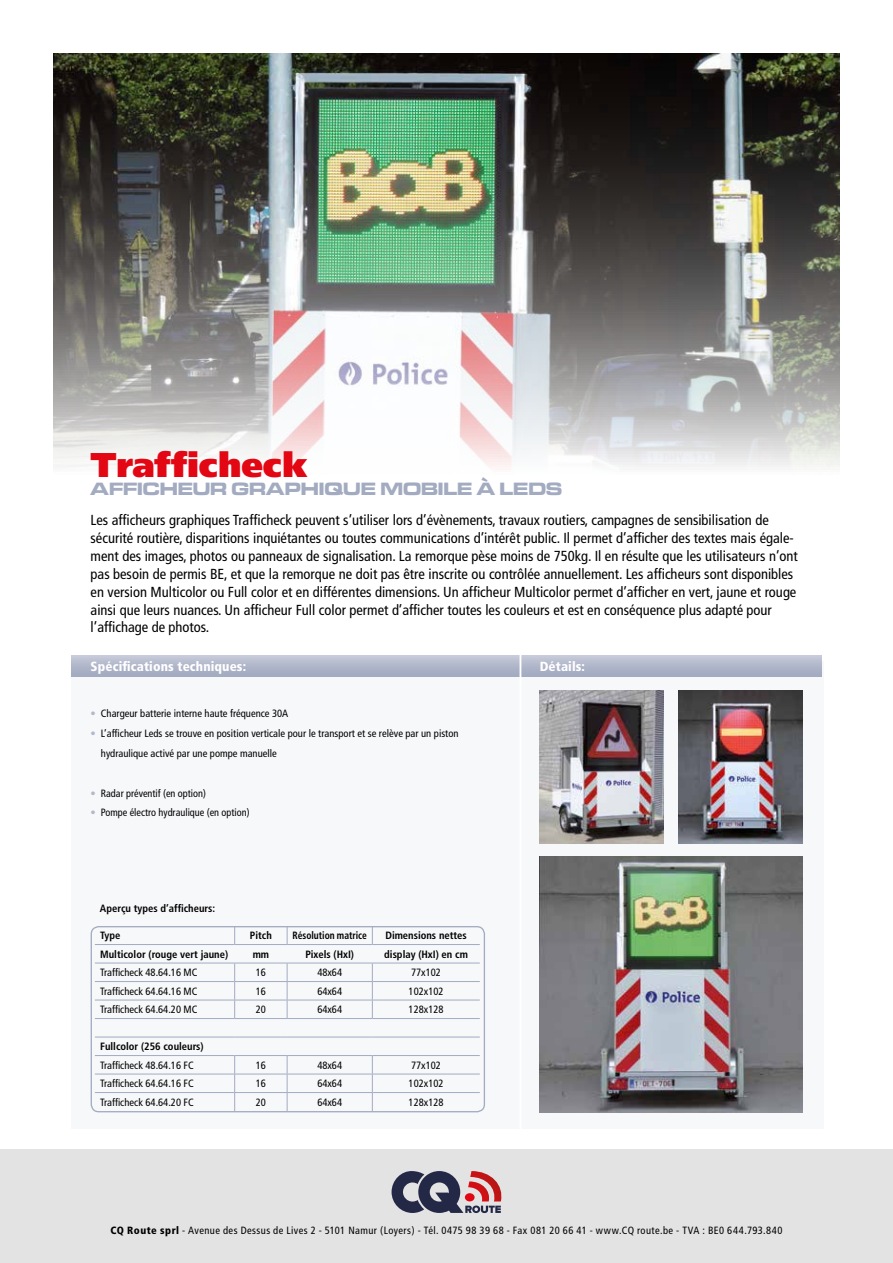
<style>
.page{position:relative;width:893px;height:1263px;background:#fff}
.page>*{position:absolute;margin:0;border:0;box-sizing:border-box;transform-origin:0 0}
.t1{font:900 34.35px "Frutiger";letter-spacing:-.005em;color:#e30613}
.t2{font:18.45px "Microgramma D Bold Exte";color:#a3abc1}
.t3{font:condensed 14.55px/17.9px "Frutiger";color:#000}
.t4{font:900 condensed 13.2px "Frutiger";letter-spacing:.01em;color:#fff}
.t5{font:condensed 10.5px/19.8px "Frutiger";color:#000}
.t6{font:700 condensed 10.5px "Frutiger";color:#000}
.t7{font:condensed 10.5px "Frutiger";letter-spacing:.04em;color:#000}
.t8{font:700 condensed 10.5px "Frutiger";color:#000;scale:.9 1}
.s1{color:#b2b8cb}
.s2{font-weight:900}
</style>
<div class="page">
<img style="left:53px;top:53px;width:787px;height:414px">
<div style="left:75px;top:661px;width:749px;height:467px;background:#f7f8fa"></div>
<div style="left:72px;top:655px;width:749px;height:22px;background:linear-gradient(to bottom,#c5c9d8,#a1a9c0)"></div>
<hr style="left:519px;top:649px;width:2px;height:488px;background:#fff">
<img style="left:540px;top:690px;width:123px;height:154px">
<img style="left:679px;top:690px;width:123px;height:154px">
<img style="left:540px;top:857px;width:262px;height:255px">
<svg style="left:234px;top:928px;width:1px;height:16px"></svg>
<svg style="left:287px;top:928px;width:1px;height:16px"></svg>
<svg style="left:372px;top:928px;width:1px;height:16px"></svg>
<hr style="left:95px;top:981px;width:140px;height:1px;background:#a3abc1">
<hr style="left:235px;top:981px;width:52px;height:1px;background:#a3abc1">
<hr style="left:287px;top:981px;width:85px;height:1px;background:#a3abc1">
<hr style="left:372px;top:981px;width:108px;height:1px;background:#a3abc1">
<hr style="left:95px;top:1000px;width:140px;height:1px;background:#a3abc1">
<hr style="left:235px;top:1000px;width:52px;height:1px;background:#a3abc1">
<svg style="left:234px;top:964px;width:1px;height:54px"></svg>
<hr style="left:287px;top:1000px;width:85px;height:1px;background:#a3abc1">
<svg style="left:287px;top:964px;width:1px;height:54px"></svg>
<hr style="left:372px;top:1000px;width:108px;height:1px;background:#a3abc1">
<svg style="left:372px;top:964px;width:1px;height:54px"></svg>
<hr style="left:95px;top:1074px;width:140px;height:1px;background:#a3abc1">
<hr style="left:235px;top:1074px;width:52px;height:1px;background:#a3abc1">
<hr style="left:287px;top:1074px;width:85px;height:1px;background:#a3abc1">
<hr style="left:372px;top:1074px;width:108px;height:1px;background:#a3abc1">
<hr style="left:95px;top:1092px;width:140px;height:1px;background:#a3abc1">
<hr style="left:235px;top:1092px;width:52px;height:1px;background:#a3abc1">
<svg style="left:234px;top:1056px;width:1px;height:54px"></svg>
<hr style="left:287px;top:1092px;width:85px;height:1px;background:#a3abc1">
<svg style="left:287px;top:1056px;width:1px;height:54px"></svg>
<hr style="left:372px;top:1092px;width:108px;height:1px;background:#a3abc1">
<svg style="left:372px;top:1056px;width:1px;height:54px"></svg>
<hr style="left:95px;top:1018px;width:140px;height:1px;background:#a3abc1">
<hr style="left:235px;top:1018px;width:52px;height:1px;background:#a3abc1">
<hr style="left:287px;top:1018px;width:85px;height:1px;background:#a3abc1">
<hr style="left:372px;top:1018px;width:108px;height:1px;background:#a3abc1">
<hr style="left:95px;top:1037px;width:140px;height:1px;background:#a3abc1">
<hr style="left:235px;top:1037px;width:52px;height:1px;background:#a3abc1">
<hr style="left:287px;top:1037px;width:85px;height:1px;background:#a3abc1">
<hr style="left:372px;top:1037px;width:108px;height:1px;background:#a3abc1">
<hr style="left:95px;top:1055px;width:140px;height:1px;background:#a3abc1">
<hr style="left:235px;top:1055px;width:52px;height:1px;background:#a3abc1">
<hr style="left:287px;top:1055px;width:85px;height:1px;background:#a3abc1">
<hr style="left:372px;top:1055px;width:108px;height:1px;background:#a3abc1">
<hr style="left:95px;top:944px;width:140px;height:1px;background:#a3abc1">
<hr style="left:235px;top:944px;width:52px;height:1px;background:#a3abc1">
<hr style="left:287px;top:944px;width:85px;height:1px;background:#a3abc1">
<hr style="left:372px;top:944px;width:108px;height:1px;background:#a3abc1">
<hr style="left:95px;top:963px;width:140px;height:1px;background:#a3abc1">
<hr style="left:235px;top:963px;width:52px;height:1px;background:#a3abc1">
<hr style="left:287px;top:963px;width:85px;height:1px;background:#a3abc1">
<hr style="left:372px;top:963px;width:108px;height:1px;background:#a3abc1">
<div style="left:91px;top:926px;width:394px;height:186px;border:1px solid #a3abc1;border-radius:7px"></div>
<div style="left:0;top:1149px;width:893px;height:114px;background:#e3e3e3"></div>
<svg style="left:392px;top:1171px;width:110px;height:42px"></svg>
<h1 class="t1" style="left:91px;top:444px;width:218px">Trafficheck</h1>
<p class="t2" style="left:91px;top:476px;width:473px">AFFICHEUR GRAPHIQUE MOBILE À LEDS</p>
<p class="t3" style="left:91px;top:512px;width:709px">Les afficheurs graphiques Trafficheck peuvent s’utiliser lors d’évènements, travaux routiers, campagnes de sensibilisation de sécurité routière, disparitions inquiétantes ou toutes communications d’intérêt public. Il permet d’afficher des textes mais égale&shy;ment des images, photos ou panneaux de signalisation. La remorque pèse moins de 750kg. Il en résulte que les utilisateurs n’ont pas besoin de permis BE, et que la remorque ne doit pas être inscrite ou contrôlée annuellement. Les afficheurs sont disponibles en version Multicolor ou Full color et en différentes dimensions. Un afficheur Multicolor permet d’afficher en vert, jaune et rouge ainsi que leurs nuances. Un afficheur Full color permet d’afficher toutes les couleurs et est en conséquence plus adapté pour l’affichage de photos.</p>
<p class="t4" style="left:91px;top:658px;width:157px">Spécifications techniques:</p>
<p class="t4" style="left:540px;top:658px;width:47px">Détails:</p>
<p class="t5" style="left:91px;top:704px;width:199px"><span class="s1">•</span> Chargeur batterie interne haute fréquence 30A</p>
<p class="t5" style="left:101px;top:724px;width:359px;text-indent:-10px"><span class="s1">•</span> L’afficheur Leds se trouve en position verticale pour le transport et se relève par un piston hydraulique activé par une pompe manuelle</p>
<p class="t5" style="left:91px;top:783px;width:117px"><span class="s1">•</span> Radar préventif (en option)</p>
<p class="t5" style="left:91px;top:803px;width:160px"><span class="s1">•</span> Pompe électro hydraulique (en option)</p>
<p class="t6" style="left:100px;top:902px;width:117px">Aperçu types d’afficheurs:</p>
<p class="t6" style="left:100px;top:929px;width:22px">Type</p>
<p class="t6" style="left:250px;top:929px;width:23px">Pitch</p>
<p class="t8" style="left:292px;top:929px;width:84px">Résolution matrice</p>
<p class="t6" style="left:385px;top:929px;width:83px">Dimensions nettes</p>
<p class="t6" style="left:100px;top:948px;width:129px">Multicolor (rouge vert jaune)</p>
<p class="t6" style="left:253px;top:948px;width:18px">mm</p>
<p class="t6" style="left:305px;top:948px;width:50px">Pixels (HxI)</p>
<p class="t6" style="left:384px;top:948px;width:85px">display (HxI) en cm</p>
<p class="t5" style="left:100px;top:963px;width:99px">Trafficheck 48.64.16 MC</p>
<p class="t5" style="left:256px;top:963px;width:12px">16</p>
<p class="t5" style="left:317px;top:963px;width:26px">48x64</p>
<p class="t5" style="left:411px;top:963px;width:31px">77x102</p>
<p class="t5" style="left:100px;top:981px;width:99px">Trafficheck 64.64.16 MC</p>
<p class="t5" style="left:256px;top:981px;width:12px">16</p>
<p class="t5" style="left:317px;top:981px;width:26px">64x64</p>
<p class="t5" style="left:409px;top:981px;width:36px">102x102</p>
<p class="t5" style="left:100px;top:1000px;width:99px">Trafficheck 64.64.20 MC</p>
<p class="t5" style="left:256px;top:1000px;width:12px">20</p>
<p class="t5" style="left:317px;top:1000px;width:26px">64x64</p>
<p class="t5" style="left:409px;top:1000px;width:36px">128x128</p>
<p class="t6" style="left:100px;top:1040px;width:105px">Fullcolor (256 couleurs)</p>
<p class="t5" style="left:100px;top:1055px;width:95px">Trafficheck 48.64.16 FC</p>
<p class="t5" style="left:256px;top:1055px;width:12px">16</p>
<p class="t5" style="left:317px;top:1055px;width:26px">48x64</p>
<p class="t5" style="left:411px;top:1055px;width:31px">77x102</p>
<p class="t5" style="left:100px;top:1074px;width:95px">Trafficheck 64.64.16 FC</p>
<p class="t5" style="left:256px;top:1074px;width:12px">16</p>
<p class="t5" style="left:317px;top:1074px;width:26px">64x64</p>
<p class="t5" style="left:409px;top:1074px;width:36px">102x102</p>
<p class="t5" style="left:100px;top:1092px;width:95px">Trafficheck 64.64.20 FC</p>
<p class="t5" style="left:256px;top:1092px;width:12px">20</p>
<p class="t5" style="left:317px;top:1092px;width:26px">64x64</p>
<p class="t5" style="left:409px;top:1092px;width:36px">128x128</p>
<p class="t7" style="left:110px;top:1224px;width:674px"><span class="s2">CQ Route sprl</span> - Avenue des Dessus de Lives 2 - 5101 Namur (Loyers) - Tél. 0475 98 39 68 - Fax 081 20 66 41 - www.CQ route.be - TVA : BE0 644.793.840</p>
</div>
